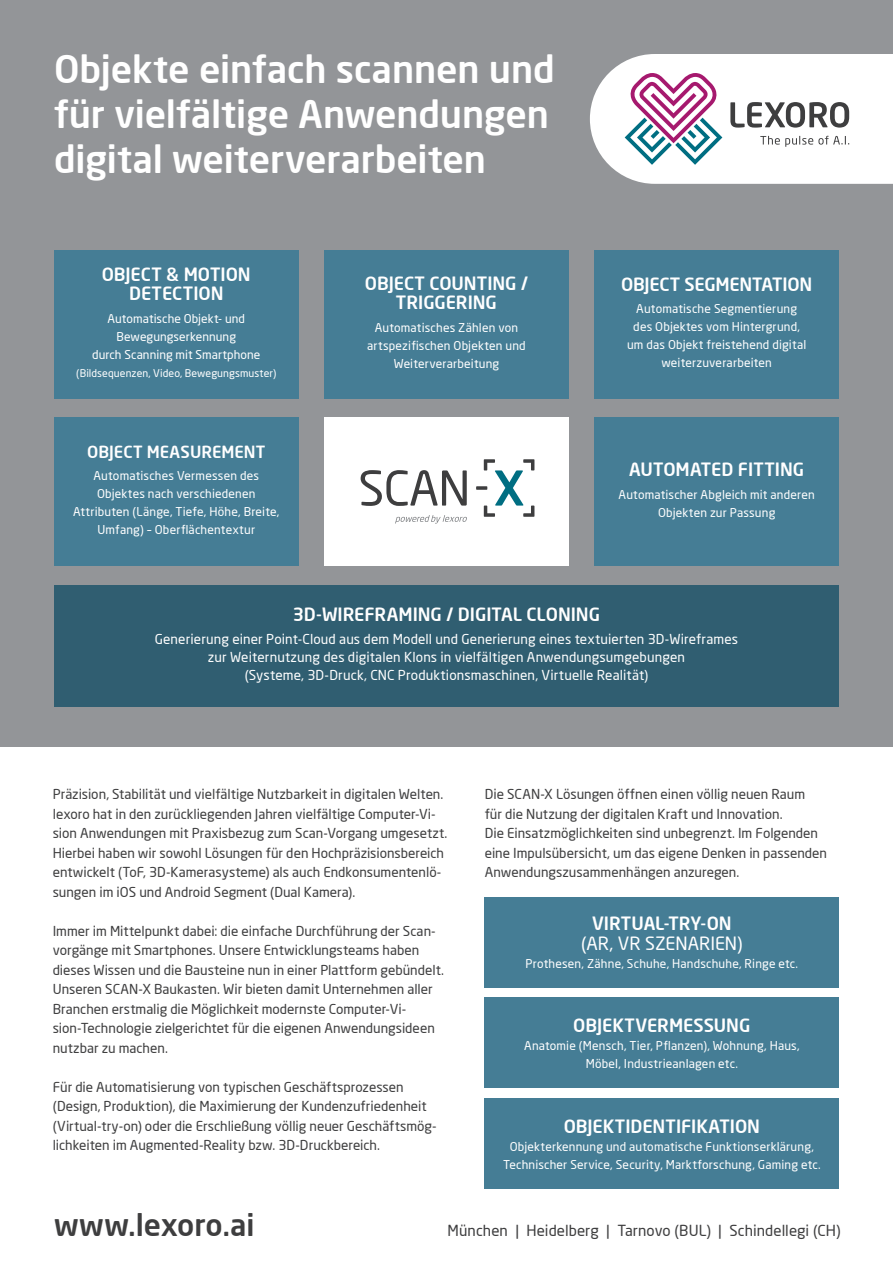
<style>
.page{position:relative;width:893px;height:1263px;background:#fff}
.page>*{position:absolute;margin:0;border:0;box-sizing:border-box;transform-origin:0 0}
.t1{font:700 37.5px/45px "Neo Sans";letter-spacing:-.005em;color:#fff}
.t2{font:700 30px "Neo Sans";color:#3e3e3f}
.t3{font:700 18px/19.5px "Neo Sans";letter-spacing:-.005em;color:#fff;text-align:center}
.t4{font:18px "Neo Sans";color:#fff}
.t5{font:700 16.5px "Neo Sans";color:#fff}
.t6{font:15px "Neo Sans";letter-spacing:.005em;color:#3e3e3f}
.t7{font:13.5px/19.5px "Neo Sans";color:#3e3e3f}
.t8{font:13.5px/18px "Neo Sans";letter-spacing:.01em;color:#fff;text-align:center}
.t9{font:12px/18px "Neo Sans";letter-spacing:.015em;color:#fff;text-align:center}
.t10{font:10.5px "Neo Sans";letter-spacing:.01em;color:#fff}
</style>
<div class="page">
<div style="left:0;top:0;width:893px;height:746px;background:#939598"></div>
<svg style="left:590px;top:54px;width:303px;height:130px;background:#e6e2e7"></svg>
<div style="left:324px;top:417px;width:245px;height:149px;background:#fff"></div>
<div style="left:54px;top:417px;width:245px;height:149px;background:#457d95"></div>
<div style="left:594px;top:417px;width:245px;height:149px;background:#457d95"></div>
<div style="left:54px;top:250px;width:245px;height:148px;background:#457d95"></div>
<div style="left:594px;top:250px;width:245px;height:148px;background:#457d95"></div>
<div style="left:54px;top:585px;width:785px;height:121px;background:#305e71"></div>
<div style="left:324px;top:250px;width:245px;height:148px;background:#457d95"></div>
<svg style="left:395px;top:515px;width:72px;height:8px"></svg>
<svg style="left:361px;top:470px;width:106px;height:36px"></svg>
<svg style="left:476px;top:459px;width:58px;height:58px"></svg>
<div style="left:485px;top:897px;width:354px;height:90px;background:#457d95"></div>
<div style="left:485px;top:997px;width:354px;height:91px;background:#457d95"></div>
<div style="left:485px;top:1098px;width:354px;height:91px;background:#457d95"></div>
<h1 class="t1" style="left:54px;top:46px;width:502px">Objekte einfach scannen und für vielfältige Anwendungen digital weiterverarbeiten</h1>
<h3 class="t3" style="left:102px;top:264px;width:151px">OBJECT &amp; MOTION<br>DETECTION</h3>
<p class="t9" style="left:92px;top:309px;width:170px">Automatische Objekt- und<br>Bewegungserkennung<br>durch Scanning mit Smartphone</p>
<p class="t10" style="left:76px;top:367px;width:201px">(Bildsequenzen, Video, Bewegungsmuster)</p>
<p class="t5" style="left:87px;top:441px;width:180px">OBJECT MEASUREMENT</p>
<p class="t9" style="left:73px;top:466px;width:208px">Automatisches Vermessen des<br>Objektes nach verschiedenen<br>Attributen (Länge, Tiefe, Höhe, Breite,<br>Umfang) – Oberflächentextur</p>
<h3 class="t3" style="left:365px;top:273px;width:165px">OBJECT COUNTING /<br>TRIGGERING</h3>
<p class="t9" style="left:367px;top:318px;width:160px">Automatisches Zählen von artspezifischen Objekten und<br>Weiterverarbeitung</p>
<h3 class="t3" style="left:621px;top:274px;width:193px">OBJECT SEGMENTATION</h3>
<p class="t9" style="left:627px;top:299px;width:181px">Automatische Segmentierung des Objektes vom Hintergrund, um das Objekt freistehend digital weiterzuverarbeiten</p>
<h3 class="t3" style="left:629px;top:459px;width:177px">AUTOMATED FITTING</h3>
<p class="t9" style="left:619px;top:485px;width:198px">Automatischer Abgleich mit anderen<br>Objekten zur Passung</p>
<h3 class="t3" style="left:293px;top:604px;width:309px">3D-WIREFRAMING / DIGITAL CLONING</h3>
<p class="t8" style="left:155px;top:629px;width:585px">Generierung einer Point-Cloud aus dem Modell und Generierung eines textuierten 3D-Wireframes zur Weiternutzung des digitalen Klons in vielfältigen Anwendungsumgebungen<br>(Systeme, 3D-Druck, CNC Produktionsmaschinen, Virtuelle Realität)</p>
<p class="t7" style="left:53px;top:784px;width:396px">Präzision, Stabilität und vielfältige Nutzbarkeit in digitalen Welten. lexoro hat in den zurückliegenden Jahren vielfältige Computer-Vi&shy;sion Anwendungen mit Praxisbezug zum Scan-Vorgang umgesetzt.<br>Hierbei haben wir sowohl Lösungen für den Hochpräzisionsbereich entwickelt (ToF, 3D-Kamerasysteme) als auch Endkonsumentenlö&shy;sungen im iOS und Android Segment (Dual Kamera).</p>
<p class="t7" style="left:53px;top:921px;width:393px">Immer im Mittelpunkt dabei: die einfache Durchführung der Scan&shy;vorgänge mit Smartphones. Unsere Entwicklungsteams haben dieses Wissen und die Bausteine nun in einer Plattform gebündelt.<br>Unseren SCAN-X Baukasten. Wir bieten damit Unternehmen aller Branchen erstmalig die Möglichkeit modernste Computer-Vi&shy;sion-Technologie zielgerichtet für die eigenen Anwendungsideen nutzbar zu machen.</p>
<p class="t7" style="left:53px;top:1077px;width:385px">Für die Automatisierung von typischen Geschäftsprozessen (Design, Produktion), die Maximierung der Kundenzufriedenheit (Virtual-try-on) oder die Erschließung völlig neuer Geschäftsmög&shy;lichkeiten im Augmented-Reality bzw. 3D-Druckbereich.</p>
<p class="t7" style="left:485px;top:784px;width:344px">Die SCAN-X Lösungen öffnen einen völlig neuen Raum<br>für die Nutzung der digitalen Kraft und Innovation.<br>Die Einsatzmöglichkeiten sind unbegrenzt. Im Folgenden eine Impulsübersicht, um das eigene Denken in passenden Anwendungszusammenhängen anzuregen.</p>
<h3 class="t3" style="left:592px;top:913px;width:141px">VIRTUAL-TRY-ON</h3>
<h3 class="t4" style="left:581px;top:932px;width:163px">(AR, VR SZENARIEN)</h3>
<p class="t9" style="left:525px;top:954px;width:274px">Prothesen, Zähne, Schuhe, Handschuhe, Ringe etc.</p>
<h3 class="t3" style="left:573px;top:1015px;width:179px">OBJEKTVERMESSUNG</h3>
<p class="t9" style="left:524px;top:1036px;width:277px">Anatomie (Mensch, Tier, Pflanzen), Wohnung, Haus,<br>Möbel, Industrieanlagen etc.</p>
<h3 class="t3" style="left:564px;top:1116px;width:198px">OBJEKTIDENTIFIKATION</h3>
<p class="t9" style="left:503px;top:1137px;width:319px">Objekterkennung und automatische Funktionserklärung,<br>Technischer Service, Security, Marktforschung, Gaming etc.</p>
<h2 class="t2" style="left:54px;top:1206px;width:202px">www.lexoro.ai</h2>
<p class="t6" style="left:448px;top:1221px;width:394px">München | Heidelberg | Tarnovo (BUL) | Schindellegi (CH)</p>
</div>
